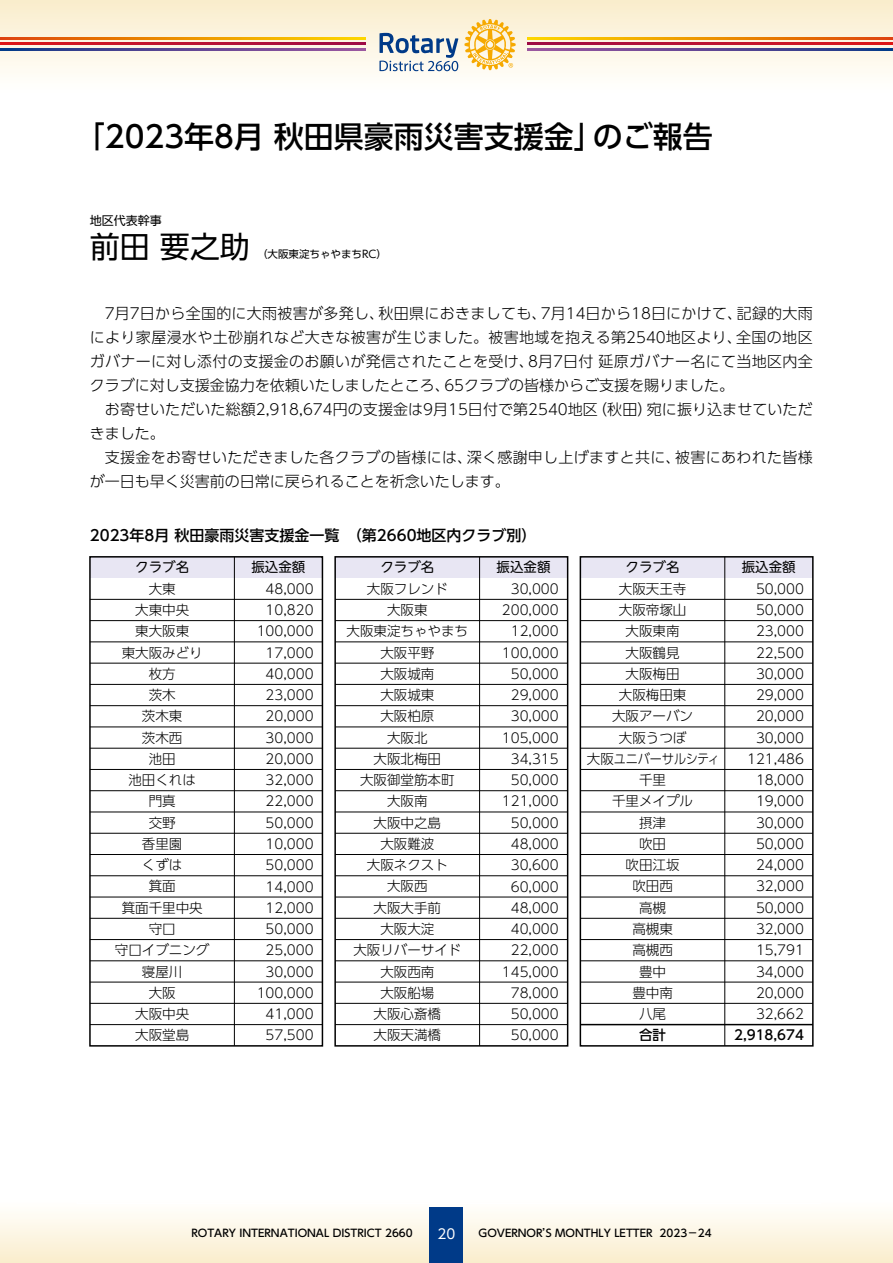
<style>
.page{position:relative;width:893px;height:1263px;background:#fff}
.page>*{position:absolute;margin:0;border:0;box-sizing:border-box;transform-origin:0 0}
.t1{font:500 30px "UD Shin Go Pro";color:#000}
.t2{font:30px "UD Shin Go Pro";color:#000}
.t3{font:300 15px/24px "UD Shin Go Pro";letter-spacing:.02em;color:#000}
.t4{font:500 15px "UD Shin Go Pro";color:#000}
.t5{font:300 13.5px/21.3px "UD Shin Go Pro";color:#000;text-align:center}
.t6{font:13.5px "UD Shin M Go Pro";color:#000}
.t7{font:500 13.5px "UD Shin Go Pro";color:#000}
.t8{font:13.5px "UD Shin Go Pro";color:#fff}
.t9{font:12px "UD Shin Go Pro";color:#000}
.t10{font:500 10.5px "UD Shin Go Pro";color:#000}
.t11{font:10.5px "UD Shin Go Pro";color:#000}
</style>
<div class="page">
<svg style="left:0;top:0;width:893px;height:74px"></svg>
<div style="left:0;top:1199px;width:893px;height:64px;background:linear-gradient(to bottom,#feffff,#faeecd)"></div>
<div style="left:430px;top:1208px;width:33px;height:55px;background:#003a88"></div>
<svg style="left:464px;top:19px;width:52px;height:51px;background:#f9d78b"></svg>
<svg style="left:379px;top:33px;width:79px;height:38px;background:#aebcca"></svg>
<svg style="left:0;top:37px;width:365px;height:2px"></svg>
<svg style="left:0;top:43px;width:365px;height:2px"></svg>
<svg style="left:0;top:48px;width:365px;height:2px"></svg>
<svg style="left:528px;top:37px;width:365px;height:2px"></svg>
<svg style="left:528px;top:43px;width:365px;height:2px"></svg>
<svg style="left:528px;top:48px;width:365px;height:2px"></svg>
<svg style="left:76px;top:556px;width:745px;height:647px"></svg>
<div style="left:90px;top:557px;width:232px;height:21px;background:#e8e6f3"></div>
<div style="left:89px;top:556px;width:234px;height:490px;border:2px solid #000"></div>
<hr style="left:90px;top:599px;width:232px;height:1px;background:#000">
<hr style="left:234px;top:557px;width:1px;height:489px;background:#000">
<div style="left:335px;top:557px;width:233px;height:21px;background:#e8e6f3"></div>
<div style="left:334px;top:556px;width:234px;height:490px;border:2px solid #000"></div>
<hr style="left:335px;top:599px;width:233px;height:1px;background:#000">
<hr style="left:479px;top:557px;width:1px;height:489px;background:#000">
<div style="left:580px;top:557px;width:233px;height:21px;background:#e8e6f3"></div>
<div style="left:580px;top:556px;width:234px;height:490px;border:2px solid #000"></div>
<hr style="left:580px;top:599px;width:233px;height:1px;background:#000">
<hr style="left:90px;top:620px;width:232px;height:1px;background:#000">
<hr style="left:335px;top:620px;width:233px;height:1px;background:#000">
<hr style="left:580px;top:620px;width:233px;height:1px;background:#000">
<hr style="left:90px;top:642px;width:232px;height:1px;background:#000">
<hr style="left:335px;top:642px;width:233px;height:1px;background:#000">
<hr style="left:580px;top:642px;width:233px;height:1px;background:#000">
<hr style="left:90px;top:663px;width:232px;height:1px;background:#000">
<hr style="left:335px;top:663px;width:233px;height:1px;background:#000">
<hr style="left:580px;top:663px;width:233px;height:1px;background:#000">
<hr style="left:90px;top:684px;width:232px;height:1px;background:#000">
<hr style="left:335px;top:684px;width:233px;height:1px;background:#000">
<hr style="left:580px;top:684px;width:233px;height:1px;background:#000">
<hr style="left:90px;top:705px;width:232px;height:1px;background:#000">
<hr style="left:335px;top:705px;width:233px;height:1px;background:#000">
<hr style="left:580px;top:705px;width:233px;height:1px;background:#000">
<hr style="left:90px;top:727px;width:232px;height:1px;background:#000">
<hr style="left:335px;top:727px;width:233px;height:1px;background:#000">
<hr style="left:580px;top:727px;width:233px;height:1px;background:#000">
<hr style="left:90px;top:748px;width:232px;height:1px;background:#000">
<hr style="left:335px;top:748px;width:233px;height:1px;background:#000">
<hr style="left:580px;top:748px;width:233px;height:1px;background:#000">
<hr style="left:90px;top:769px;width:232px;height:1px;background:#000">
<hr style="left:335px;top:769px;width:233px;height:1px;background:#000">
<hr style="left:580px;top:769px;width:233px;height:1px;background:#000">
<hr style="left:90px;top:790px;width:232px;height:1px;background:#000">
<hr style="left:335px;top:790px;width:233px;height:1px;background:#000">
<hr style="left:580px;top:790px;width:233px;height:1px;background:#000">
<hr style="left:90px;top:812px;width:232px;height:1px;background:#000">
<hr style="left:335px;top:812px;width:233px;height:1px;background:#000">
<hr style="left:580px;top:812px;width:233px;height:1px;background:#000">
<hr style="left:90px;top:833px;width:232px;height:1px;background:#000">
<hr style="left:335px;top:833px;width:233px;height:1px;background:#000">
<hr style="left:580px;top:833px;width:233px;height:1px;background:#000">
<hr style="left:90px;top:854px;width:232px;height:1px;background:#000">
<hr style="left:335px;top:854px;width:233px;height:1px;background:#000">
<hr style="left:580px;top:854px;width:233px;height:1px;background:#000">
<hr style="left:90px;top:875px;width:232px;height:1px;background:#000">
<hr style="left:335px;top:875px;width:233px;height:1px;background:#000">
<hr style="left:580px;top:875px;width:233px;height:1px;background:#000">
<hr style="left:90px;top:897px;width:232px;height:1px;background:#000">
<hr style="left:335px;top:897px;width:233px;height:1px;background:#000">
<hr style="left:580px;top:897px;width:233px;height:1px;background:#000">
<hr style="left:90px;top:918px;width:232px;height:1px;background:#000">
<hr style="left:335px;top:918px;width:233px;height:1px;background:#000">
<hr style="left:580px;top:918px;width:233px;height:1px;background:#000">
<hr style="left:90px;top:939px;width:232px;height:1px;background:#000">
<hr style="left:335px;top:939px;width:233px;height:1px;background:#000">
<hr style="left:580px;top:939px;width:233px;height:1px;background:#000">
<hr style="left:90px;top:960px;width:232px;height:1px;background:#000">
<hr style="left:335px;top:960px;width:233px;height:1px;background:#000">
<hr style="left:580px;top:960px;width:233px;height:1px;background:#000">
<hr style="left:90px;top:982px;width:232px;height:1px;background:#000">
<hr style="left:335px;top:982px;width:233px;height:1px;background:#000">
<hr style="left:580px;top:982px;width:233px;height:1px;background:#000">
<hr style="left:90px;top:1003px;width:232px;height:1px;background:#000">
<hr style="left:335px;top:1003px;width:233px;height:1px;background:#000">
<hr style="left:580px;top:1003px;width:233px;height:1px;background:#000">
<hr style="left:90px;top:1024px;width:232px;height:1px;background:#000">
<hr style="left:335px;top:1024px;width:233px;height:1px;background:#000">
<hr style="left:580px;top:1024px;width:233px;height:1px;background:#000">
<hr style="left:724px;top:557px;width:1px;height:489px;background:#000">
<h1 class="t1" style="left:75px;top:112px;width:639px">「2023年8月 秋田県豪雨災害支援金」のご報告</h1>
<p class="t9" style="left:90px;top:211px;width:74px">地区代表幹事</p>
<h1 class="t2" style="left:90px;top:222px;width:161px">前田 要之助</h1>
<p class="t11" style="left:257px;top:245px;width:131px">（大阪東淀ちゃやまちRC）</p>
<p class="t3" style="left:90px;top:301px;width:724px">　7月7日から全国的に大雨被害が多発し、秋田県におきましても、7月14日から18日にかけて、記録的大雨により家屋浸水や土砂崩れなど大きな被害が生じました。被害地域を抱える第2540地区より、全国の地区ガバナーに対し添付の支援金のお願いが発信されたことを受け、8月7日付 延原ガバナー名にて当地区内全クラブに対し支援金協力を依頼いたしましたところ、65クラブの皆様からご支援を賜りました。<br>　お寄せいただいた総額2,918,674円の支援金は9月15日付で第2540地区（秋田）宛に振り込ませていただきました。<br>　支援金をお寄せいただきました各クラブの皆様には、深く感謝申し上げますと共に、被害にあわれた皆様が一日も早く災害前の日常に戻られることを祈念いたします。</p>
<p class="t4" style="left:90px;top:523px;width:448px">2023年8月 秋田豪雨災害支援金一覧　（第2660地区内クラブ別）</p>
<p class="t6" style="left:135px;top:556px;width:55px">クラブ名</p>
<p class="t5" style="left:115px;top:577px;width:96px">大東<br>大東中央<br>東大阪東<br>東大阪みどり枚方<br>茨木<br>茨木東<br>茨木西<br>池田<br>池田くれは<br>門真<br>交野<br>香里園<br>くずは<br>箕面<br>箕面千里中央守口<br>守口イブニング寝屋川<br>大阪<br>大阪中央<br>大阪堂島</p>
<p class="t6" style="left:380px;top:556px;width:55px">クラブ名</p>
<p class="t5" style="left:347px;top:577px;width:123px">大阪フレンド<br>大阪東<br>大阪東淀ちゃやまち大阪平野<br>大阪城南<br>大阪城東<br>大阪柏原<br>大阪北<br>大阪北梅田<br>大阪御堂筋本町<br>大阪南<br>大阪中之島<br>大阪難波<br>大阪ネクスト<br>大阪西<br>大阪大手前<br>大阪大淀<br>大阪リバーサイド大阪西南<br>大阪船場<br>大阪心斎橋<br>大阪天満橋</p>
<p class="t6" style="left:251px;top:556px;width:55px">振込金額</p>
<p class="t5" style="left:257px;top:577px;width:58px;text-align:right">48,000<br>10,820<br>100,000<br>17,000<br>40,000<br>23,000<br>20,000<br>30,000<br>20,000<br>32,000<br>22,000<br>50,000<br>10,000<br>50,000<br>14,000<br>12,000<br>50,000<br>25,000<br>30,000<br>100,000<br>41,000<br>57,500</p>
<p class="t6" style="left:497px;top:556px;width:55px">振込金額</p>
<p class="t5" style="left:502px;top:577px;width:58px;text-align:right">30,000<br>200,000<br>12,000<br>100,000<br>50,000<br>29,000<br>30,000<br>105,000<br>34,315<br>50,000<br>121,000<br>50,000<br>48,000<br>30,600<br>60,000<br>48,000<br>40,000<br>22,000<br>145,000<br>78,000<br>50,000<br>50,000</p>
<p class="t6" style="left:626px;top:556px;width:55px">クラブ名</p>
<p class="t5" style="left:587px;top:577px;width:134px">大阪天王寺<br>大阪帝塚山<br>大阪東南<br>大阪鶴見<br>大阪梅田<br>大阪梅田東<br>大阪アーバン<br>大阪うつぼ<br>大阪ユニバーサルシティ千里<br>千里メイプル<br>摂津<br>吹田<br>吹田江坂<br>吹田西<br>高槻<br>高槻東<br>高槻西<br>豊中<br>豊中南<br>八尾</p>
<p class="t7" style="left:639px;top:1024px;width:28px">合計</p>
<p class="t6" style="left:742px;top:556px;width:55px">振込金額</p>
<p class="t5" style="left:747px;top:577px;width:58px;text-align:right">50,000<br>50,000<br>23,000<br>22,500<br>30,000<br>29,000<br>20,000<br>30,000<br>121,486<br>18,000<br>19,000<br>30,000<br>50,000<br>24,000<br>32,000<br>50,000<br>32,000<br>15,791<br>34,000<br>20,000<br>32,662</p>
<p class="t7" style="left:734px;top:1024px;width:71px">2,918,674</p>
<p class="t10" style="left:191px;top:1225px;width:223px">ROTARY INTERNATIONAL DISTRICT 2660</p>
<p class="t8" style="left:438px;top:1223px;width:19px">20</p>
<p class="t10" style="left:479px;top:1225px;width:235px">GOVERNOR’S MONTHLY LETTER 2023－24</p>
</div>
